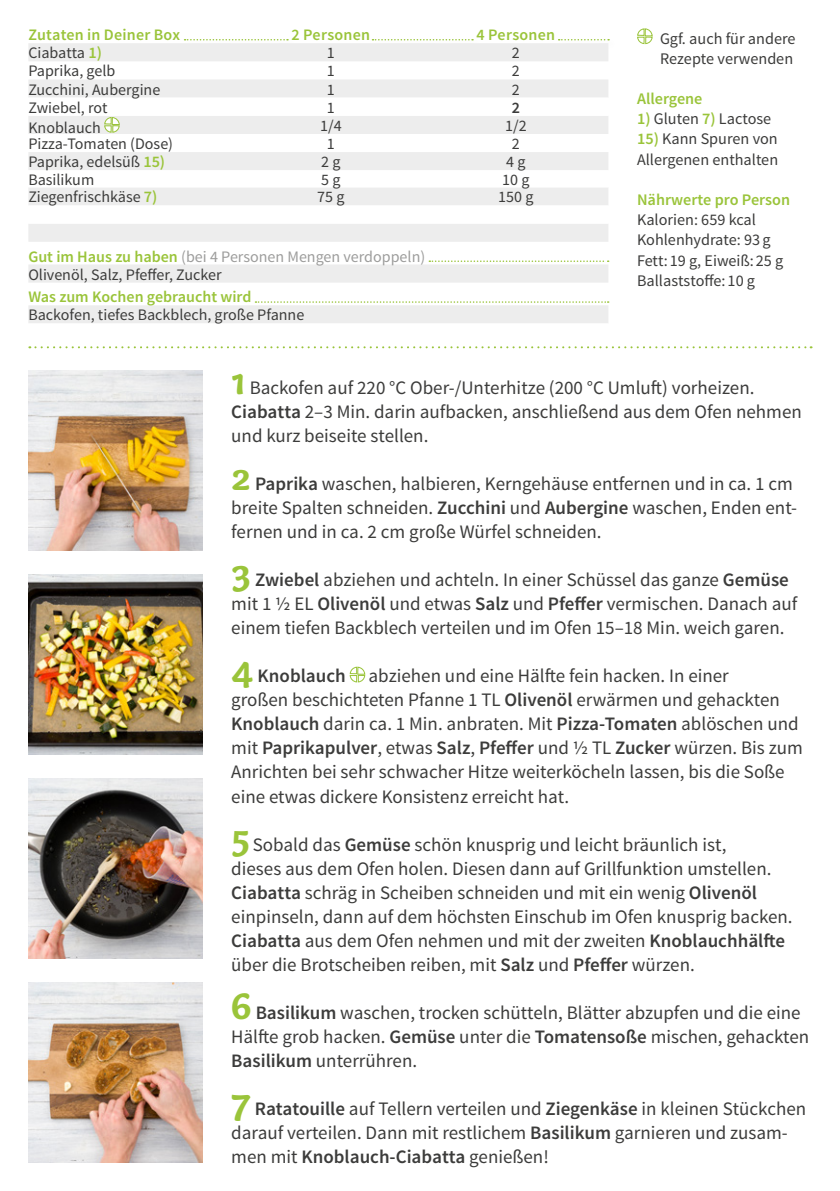
<style>
.page{position:relative;width:840px;height:1191px;background:#fff}
.page>*{position:absolute;margin:0;border:0;box-sizing:border-box;transform-origin:0 0}
.FRONT___BACK_Running{font:19px/24px "Source Sans Pro";color:#3c3c3b}
.BACK_Text_next_to_ta{font:16.2px/20.2px "Source Sans Pro";color:#3c3c3b}
.BACK_Text_next_to_ta-2{font:600 16.2px "Source Sans Pro";color:#9ac43a}
.BACK_Table_Content_L{font:16px "Source Sans Pro";color:#3c3c3b}
.BACK_Table_Content_C{font:16px "Source Sans Pro";color:#3c3c3b}
.BACK_Table_Content_C-2{font:16px "Source Sans Pro";color:#9d9d9c}
.BACK_Table_Header_CE{font:600 16px "Source Sans Pro";letter-spacing:.015em;color:#9ac43a}
.BACK_Table_Content_L-2{font:600 16px "Source Sans Pro";color:#9ac43a}
.BACK_Table_Content_C-3{font:600 16px "Source Sans Pro";color:#3c3c3b}
.s1{font-weight:600;font-size:16.2px;color:#9ac43a}
.s2{font-weight:600;color:#9ac43a}
.s3{font-family:"Capucine Basic";font-weight:700;font-size:40px;color:#9ac43a}
.s4{font-weight:600}
</style>
<div class="page">
<div style="left:555px;top:37px;width:63px;height:14px;background:#000;opacity:.2"></div>
<svg style="left:558px;top:39px;width:50px;height:1px"></svg>
<div style="left:182px;top:37px;width:115px;height:14px;background:#000;opacity:.2"></div>
<svg style="left:184px;top:39px;width:104px;height:1px"></svg>
<div style="left:369px;top:37px;width:113px;height:14px;background:#000;opacity:.2"></div>
<svg style="left:372px;top:39px;width:101px;height:1px"></svg>
<img style="left:28px;top:982px;width:175px;height:180px">
<img style="left:28px;top:778px;width:175px;height:180px">
<img style="left:28px;top:370px;width:175px;height:180px">
<img style="left:28px;top:574px;width:175px;height:180px">
<svg style="left:29px;top:346px;width:782px;height:2px"></svg>
<svg style="left:637px;top:28px;width:16px;height:17px"></svg>
<svg style="left:349px;top:666px;width:16px;height:17px"></svg>
<svg style="left:28px;top:43px;width:580px;height:54px;fill:#ededed"></svg>
<svg style="left:28px;top:116px;width:580px;height:207px;fill:#ededed"></svg>
<svg style="left:103px;top:116px;width:17px;height:17px"></svg>
<svg style="left:429px;top:260px;width:179px;height:2px"></svg>
<svg style="left:255px;top:301px;width:353px;height:2px"></svg>
<p class="BACK_Table_Header_CE" style="left:28px;top:25px;width:153px">Zutaten in Deiner Box</p>
<p class="BACK_Table_Header_CE" style="left:291px;top:25px;width:80px">2 Personen</p>
<p class="BACK_Table_Header_CE" style="left:476px;top:25px;width:80px">4 Personen</p>
<p class="BACK_Table_Content_L" style="left:28px;top:43px;width:75px">Ciabatta <span class="s1">1)</span></p>
<p class="BACK_Table_Content_C" style="left:327px;top:43px;width:9px">1</p>
<p class="BACK_Table_Content_C" style="left:511px;top:43px;width:9px">2</p>
<p class="BACK_Table_Content_L" style="left:28px;top:61px;width:88px">Paprika, gelb</p>
<p class="BACK_Table_Content_C" style="left:327px;top:61px;width:9px">1</p>
<p class="BACK_Table_Content_C" style="left:511px;top:61px;width:9px">2</p>
<p class="BACK_Table_Content_L" style="left:28px;top:79px;width:133px">Zucchini, Aubergine</p>
<p class="BACK_Table_Content_C" style="left:327px;top:79px;width:9px">1</p>
<p class="BACK_Table_Content_C" style="left:511px;top:79px;width:9px">2</p>
<p class="BACK_Table_Content_L" style="left:28px;top:97px;width:81px">Zwiebel, rot</p>
<p class="BACK_Table_Content_C" style="left:327px;top:97px;width:9px">1</p>
<p class="BACK_Table_Content_C-3" style="left:511px;top:97px;width:10px">2</p>
<p class="BACK_Table_Content_L" style="left:28px;top:117px;width:74px">Knoblauch</p>
<p class="BACK_Table_Content_C" style="left:320px;top:116px;width:23px">1/4</p>
<p class="BACK_Table_Content_C" style="left:505px;top:116px;width:23px">1/2</p>
<p class="BACK_Table_Content_L" style="left:28px;top:134px;width:146px">Pizza-Tomaten (Dose)</p>
<p class="BACK_Table_Content_C" style="left:327px;top:134px;width:9px">1</p>
<p class="BACK_Table_Content_C" style="left:511px;top:134px;width:9px">2</p>
<p class="BACK_Table_Content_L" style="left:28px;top:152px;width:138px">Paprika, edelsüß <span class="s1">15)</span></p>
<p class="BACK_Table_Content_C" style="left:321px;top:152px;width:21px">2 g</p>
<p class="BACK_Table_Content_C" style="left:506px;top:152px;width:21px">4 g</p>
<p class="BACK_Table_Content_L" style="left:28px;top:169px;width:67px">Basilikum</p>
<p class="BACK_Table_Content_C" style="left:321px;top:169px;width:21px">5 g</p>
<p class="BACK_Table_Content_C" style="left:502px;top:169px;width:29px">10 g</p>
<p class="BACK_Table_Content_L" style="left:28px;top:187px;width:130px">Ziegenfrischkäse <span class="s1">7)</span></p>
<p class="BACK_Table_Content_C" style="left:317px;top:187px;width:29px">75 g</p>
<p class="BACK_Table_Content_C" style="left:498px;top:187px;width:37px">150 g</p>
<p class="BACK_Table_Content_C-2" style="left:28px;top:246px;width:398px"><span class="s2">Gut im Haus zu haben</span> (bei 4 Personen Mengen verdoppeln)</p>
<p class="BACK_Table_Content_C" style="left:28px;top:264px;width:195px">Olivenöl, Salz, Pfeffer, Zucker</p>
<p class="BACK_Table_Content_L-2" style="left:28px;top:287px;width:224px">Was zum Kochen gebraucht wird</p>
<p class="BACK_Table_Content_L" style="left:28px;top:305px;width:277px">Backofen, tiefes Backblech, große Pfanne</p>
<p class="BACK_Text_next_to_ta" style="left:659px;top:29px;width:137px">Ggf. auch für andere<br>Rezepte verwenden</p>
<p class="BACK_Text_next_to_ta-2" style="left:636px;top:88px;width:67px">Allergene</p>
<p class="BACK_Text_next_to_ta" style="left:636px;top:109px;width:136px"><span class="s2">1)</span> Gluten <span class="s2">7)</span> Lactose</p>
<p class="BACK_Text_next_to_ta" style="left:636px;top:129px;width:142px"><span class="s2">15)</span> Kann Spuren von<br>Allergenen enthalten</p>
<p class="BACK_Text_next_to_ta-2" style="left:636px;top:189px;width:154px">Nährwerte pro Person</p>
<p class="BACK_Text_next_to_ta" style="left:636px;top:210px;width:120px">Kalorien: 659 kcal</p>
<p class="BACK_Text_next_to_ta" style="left:636px;top:230px;width:148px">Kohlenhydrate: 93g<br>Fett: 19 g, Eiweiß: 25 g</p>
<p class="BACK_Text_next_to_ta" style="left:636px;top:271px;width:119px">Ballaststoffe: 10 g</p>
<p class="FRONT___BACK_Running" style="left:231px;top:376px;width:571px"><span class="s3">1</span> Backofen auf 220 °C Ober-/Unterhitze (200 °C Umluft) vorheizen.<br><span class="s4">Ciabatta</span> 2–3 Min. darin aufbacken, anschließend aus dem Ofen nehmen und kurz beiseite stellen.</p>
<p class="FRONT___BACK_Running" style="left:231px;top:472px;width:567px"><span class="s3">2</span> <span class="s4">Paprika</span> waschen, halbieren, Kerngehäuse entfernen und in ca. 1 cm breite Spalten schneiden. <span class="s4">Zucchini</span> und <span class="s4">Aubergine</span> waschen, Enden ent&shy;fernen und in ca. 2 cm große Würfel schneiden.</p>
<p class="FRONT___BACK_Running" style="left:231px;top:568px;width:567px"><span class="s3">3</span> <span class="s4">Zwiebel</span> abziehen und achteln. In einer Schüssel das ganze <span class="s4">Gemüse </span>mit 1 ½ EL <span class="s4">Olivenöl</span> und etwas <span class="s4">Salz</span> und <span class="s4">Pfeffer</span> vermischen. Danach auf einem tiefen Backblech verteilen und im Ofen 15–18 Min. weich garen.</p>
<p class="FRONT___BACK_Running" style="left:231px;top:664px;width:572px"><span class="s3">4</span> <span class="s4">Knoblauch</span> abziehen und eine Hälfte fein hacken. In einer<br>großen beschichteten Pfanne 1 TL <span class="s4">Olivenöl</span> erwärmen und gehackten <span class="s4">Knoblauch</span> darin ca. 1 Min. anbraten. Mit <span class="s4">Pizza-Tomaten</span> ablöschen und mit <span class="s4">Paprikapulver</span>, etwas <span class="s4">Salz</span>, <span class="s4">Pfeffer</span> und ½ TL <span class="s4">Zucker</span> würzen. Bis zum Anrichten bei sehr schwacher Hitze weiterköcheln lassen, bis die Soße eine etwas dickere Konsistenz erreicht hat.</p>
<p class="FRONT___BACK_Running" style="left:231px;top:832px;width:562px"><span class="s3">5</span>Sobald das <span class="s4">Gemüse</span> schön knusprig und leicht bräunlich ist,<br>dieses aus dem Ofen holen. Diesen dann auf Grillfunktion umstellen.<br><span class="s4">Ciabatta</span> schräg in Scheiben schneiden und mit ein wenig <span class="s4">Olivenöl </span>einpinseln, dann auf dem höchsten Einschub im Ofen knusprig backen.<br><span class="s4">Ciabatta</span> aus dem Ofen nehmen und mit der zweiten <span class="s4">Knoblauchhälfte </span>über die Brotscheiben reiben, mit <span class="s4">Salz</span> und <span class="s4">Pfeffer</span> würzen.</p>
<p class="FRONT___BACK_Running" style="left:231px;top:1000px;width:579px"><span class="s3">6</span> <span class="s4">Basilikum</span> waschen, trocken schütteln, Blätter abzupfen und die eine<br>Hälfte grob hacken. <span class="s4">Gemüse</span> unter die <span class="s4">Tomatensoße</span> mischen, gehackten<br><span class="s4">Basilikum</span> unterrühren.</p>
<p class="FRONT___BACK_Running" style="left:231px;top:1096px;width:576px"><span class="s3">7</span> <span class="s4">Ratatouille</span> auf Tellern verteilen und <span class="s4">Ziegenkäse</span> in kleinen Stückchen darauf verteilen. Dann mit restlichem <span class="s4">Basilikum</span> garnieren und zusam&shy;men mit <span class="s4">Knoblauch-Ciabatta</span> genießen!</p>
</div>
